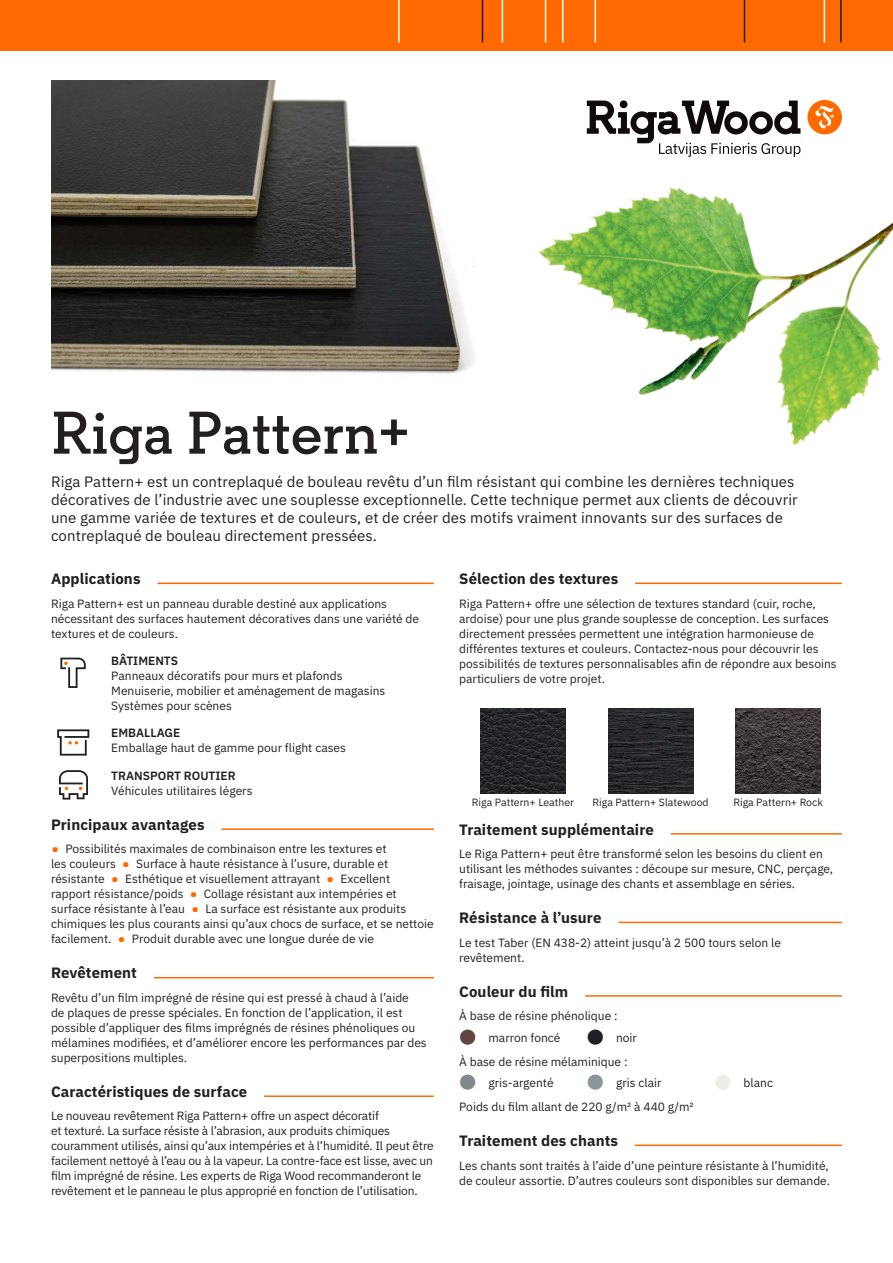
<style>
.page{position:relative;width:893px;height:1263px;background:#fff}
.page>*{position:absolute;margin:0;border:0;box-sizing:border-box;transform-origin:0 0}
.Nosaukums{font:600 60px "Regular Slab";letter-spacing:.005em;color:#231f20}
.ievadteksts{font:15px/18px "IBM Plex Sans";letter-spacing:.005em;color:#231f20}
.Sadaļa{font:700 15px "IBM Plex Sans";letter-spacing:.005em;color:#231f20}
.pamatteksts__6{font:12px/15px "IBM Plex Sans";color:#231f20}
.pamatteksts__3{font:12px/15px "IBM Plex Sans";color:#231f20}
.tabula{font:12px "IBM Plex Sans";color:#231f20}
.Virsraksts_tabulā{font:600 12px "IBM Plex Sans";color:#231f20}
.bildes_pieraksts{font:10.5px "IBM Plex Sans";color:#231f20}
.s1{font-size:21px;color:#ff6a00}
</style>
<div class="page">
<div style="left:0;top:0;width:893px;height:51px;background:#ff6a00"></div>
<hr style="left:398px;top:0;width:2px;height:43px;background:#fff">
<img style="left:51px;top:81px;width:423px;height:294px">
<img style="left:481px;top:0;width:412px;height:445px">
<hr style="left:51px;top:583px;width:383px;height:1px;background:#ff6a00">
<div style="left:51px;top:580px;width:106px;height:7px;background:#fff"></div>
<hr style="left:51px;top:828px;width:383px;height:2px;background:#ff6a00">
<div style="left:51px;top:826px;width:170px;height:7px;background:#fff"></div>
<hr style="left:51px;top:977px;width:383px;height:1px;background:#ff6a00">
<div style="left:51px;top:974px;width:103px;height:8px;background:#fff"></div>
<hr style="left:51px;top:1095px;width:383px;height:2px;background:#ff6a00">
<div style="left:51px;top:1093px;width:213px;height:7px;background:#fff"></div>
<hr style="left:459px;top:583px;width:383px;height:1px;background:#ff6a00">
<div style="left:459px;top:580px;width:176px;height:7px;background:#fff"></div>
<hr style="left:459px;top:833px;width:383px;height:2px;background:#ff6a00">
<div style="left:459px;top:830px;width:212px;height:8px;background:#fff"></div>
<hr style="left:459px;top:922px;width:383px;height:1px;background:#ff6a00">
<div style="left:459px;top:919px;width:159px;height:7px;background:#fff"></div>
<hr style="left:459px;top:995px;width:383px;height:2px;background:#ff6a00">
<div style="left:459px;top:992px;width:126px;height:8px;background:#fff"></div>
<hr style="left:459px;top:1144px;width:383px;height:2px;background:#ff6a00">
<div style="left:459px;top:1142px;width:176px;height:7px;background:#fff"></div>
<img style="left:480px;top:708px;width:86px;height:85px">
<img style="left:608px;top:708px;width:85px;height:85px">
<img style="left:736px;top:708px;width:85px;height:85px">
<svg style="left:60px;top:658px;width:26px;height:30px"></svg>
<svg style="left:57px;top:729px;width:32px;height:27px"></svg>
<svg style="left:59px;top:770px;width:29px;height:29px"></svg>
<p class="Nosaukums" style="left:51px;top:396px;width:360px">Riga Pattern+</p>
<p class="ievadteksts" style="left:51px;top:471px;width:748px">Riga Pattern+ est un contreplaqué de bouleau revêtu d’un film résistant qui combine les dernières techniques décoratives de l’industrie avec une souplesse exceptionnelle. Cette technique permet aux clients de découvrir une gamme variée de textures et de couleurs, et de créer des motifs vraiment innovants sur des surfaces de contreplaqué de bouleau directement pressées.</p>
<p class="Sadaļa" style="left:51px;top:567px;width:91px">Applications</p>
<p class="pamatteksts__3" style="left:51px;top:595px;width:370px">Riga Pattern+ est un panneau durable destiné aux applications nécessitant des surfaces hautement décoratives dans une variété de textures et de couleurs.</p>
<p class="Virsraksts_tabulā" style="left:111px;top:651px;width:68px">BÂTIMENTS</p>
<p class="tabula" style="left:111px;top:666px;width:233px">Panneaux décoratifs pour murs et plafonds</p>
<p class="tabula" style="left:111px;top:681px;width:276px">Menuiserie, mobilier et aménagement de magasins</p>
<p class="tabula" style="left:111px;top:696px;width:122px">Systèmes pour scènes</p>
<p class="Virsraksts_tabulā" style="left:111px;top:723px;width:71px">EMBALLAGE</p>
<p class="tabula" style="left:111px;top:739px;width:236px">Emballage haut de gamme pour flight cases</p>
<p class="Virsraksts_tabulā" style="left:111px;top:766px;width:126px">TRANSPORT ROUTIER</p>
<p class="tabula" style="left:111px;top:781px;width:143px">Véhicules utilitaires légers</p>
<p class="Sadaļa" style="left:51px;top:813px;width:155px">Principaux avantages</p>
<p class="pamatteksts__6" style="left:51px;top:841px;width:384px"><span class="s1">•</span> Possibilités maximales de combinaison entre les textures et<br>les couleurs <span class="s1">•</span> Surface à haute résistance à l’usure, durable et résistante <span class="s1">•</span> Esthétique et visuellement attrayant <span class="s1">•</span> Excellent<br>rapport résistance/poids <span class="s1">•</span> Collage résistant aux intempéries et surface résistante à l’eau <span class="s1">•</span> La surface est résistante aux produits chimiques les plus courants ainsi qu’aux chocs de surface, et se nettoie facilement. <span class="s1">•</span> Produit durable avec une longue durée de vie</p>
<p class="Sadaļa" style="left:51px;top:961px;width:87px">Revêtement</p>
<p class="pamatteksts__6" style="left:51px;top:989px;width:377px">Revêtu d’un film imprégné de résine qui est pressé à chaud à l’aide<br>de plaques de presse spéciales. En fonction de l’application, il est possible d’appliquer des films imprégnés de résines phénoliques ou mélamines modifiées, et d’améliorer encore les performances par des superpositions multiples.</p>
<p class="Sadaļa" style="left:51px;top:1080px;width:198px">Caractéristiques de surface</p>
<p class="pamatteksts__6" style="left:51px;top:1108px;width:384px">Le nouveau revêtement Riga Pattern+ offre un aspect décoratif<br>et texturé. La surface résiste à l’abrasion, aux produits chimiques couramment utilisés, ainsi qu’aux intempéries et à l’humidité. Il peut être facilement nettoyé à l’eau ou à la vapeur. La contre-face est lisse, avec un film imprégné de résine. Les experts de Riga Wood recommanderont le revêtement et le panneau le plus approprié en fonction de l’utilisation.</p>
<p class="Sadaļa" style="left:459px;top:567px;width:160px">Sélection des textures</p>
<p class="pamatteksts__6" style="left:459px;top:595px;width:379px">Riga Pattern+ offre une sélection de textures standard (cuir, roche, ardoise) pour une plus grande souplesse de conception. Les surfaces directement pressées permettent une intégration harmonieuse de différentes textures et couleurs. Contactez-nous pour découvrir les possibilités de textures personnalisables afin de répondre aux besoins particuliers de votre projet.</p>
<p class="bildes_pieraksts" style="left:472px;top:794px;width:104px">Riga Pattern+ Leather</p>
<p class="bildes_pieraksts" style="left:592px;top:794px;width:118px">Riga Pattern+ Slatewood</p>
<p class="bildes_pieraksts" style="left:733px;top:794px;width:91px">Riga Pattern+ Rock</p>
<p class="Sadaļa" style="left:459px;top:817px;width:196px">Traitement supplémentaire</p>
<p class="pamatteksts__6" style="left:459px;top:845px;width:375px">Le Riga Pattern+ peut être transformé selon les besoins du client en utilisant les méthodes suivantes : découpe sur mesure, CNC, perçage, fraisage, jointage, usinage des chants et assemblage en séries.</p>
<p class="Sadaļa" style="left:459px;top:906px;width:144px">Résistance à l’usure</p>
<p class="pamatteksts__6" style="left:459px;top:934px;width:323px">Le test Taber (EN 438-2) atteint jusqu’à 2 500 tours selon le revêtement.</p>
<p class="Sadaļa" style="left:459px;top:979px;width:111px">Couleur du film</p>
<p class="pamatteksts__6" style="left:459px;top:1007px;width:160px">À base de résine phénolique :</p>
<p class="pamatteksts__3" style="left:488px;top:1029px;width:73px">marron foncé</p>
<p class="pamatteksts__3" style="left:616px;top:1029px;width:22px">noir</p>
<p class="pamatteksts__6" style="left:459px;top:1053px;width:170px">À base de résine mélaminique :</p>
<p class="pamatteksts__3" style="left:488px;top:1074px;width:67px">gris-argenté</p>
<p class="pamatteksts__3" style="left:616px;top:1074px;width:47px">gris clair</p>
<p class="pamatteksts__3" style="left:744px;top:1074px;width:31px">blanc</p>
<p class="pamatteksts__6" style="left:459px;top:1098px;width:236px">Poids du film allant de 220 g/m² à 440 g/m²</p>
<p class="Sadaļa" style="left:459px;top:1129px;width:160px">Traitement des chants</p>
<p class="pamatteksts__6" style="left:459px;top:1157px;width:372px">Les chants sont traités à l’aide d’une peinture résistante à l’humidité, de couleur assortie. D’autres couleurs sont disponibles sur demande.</p>
</div>
